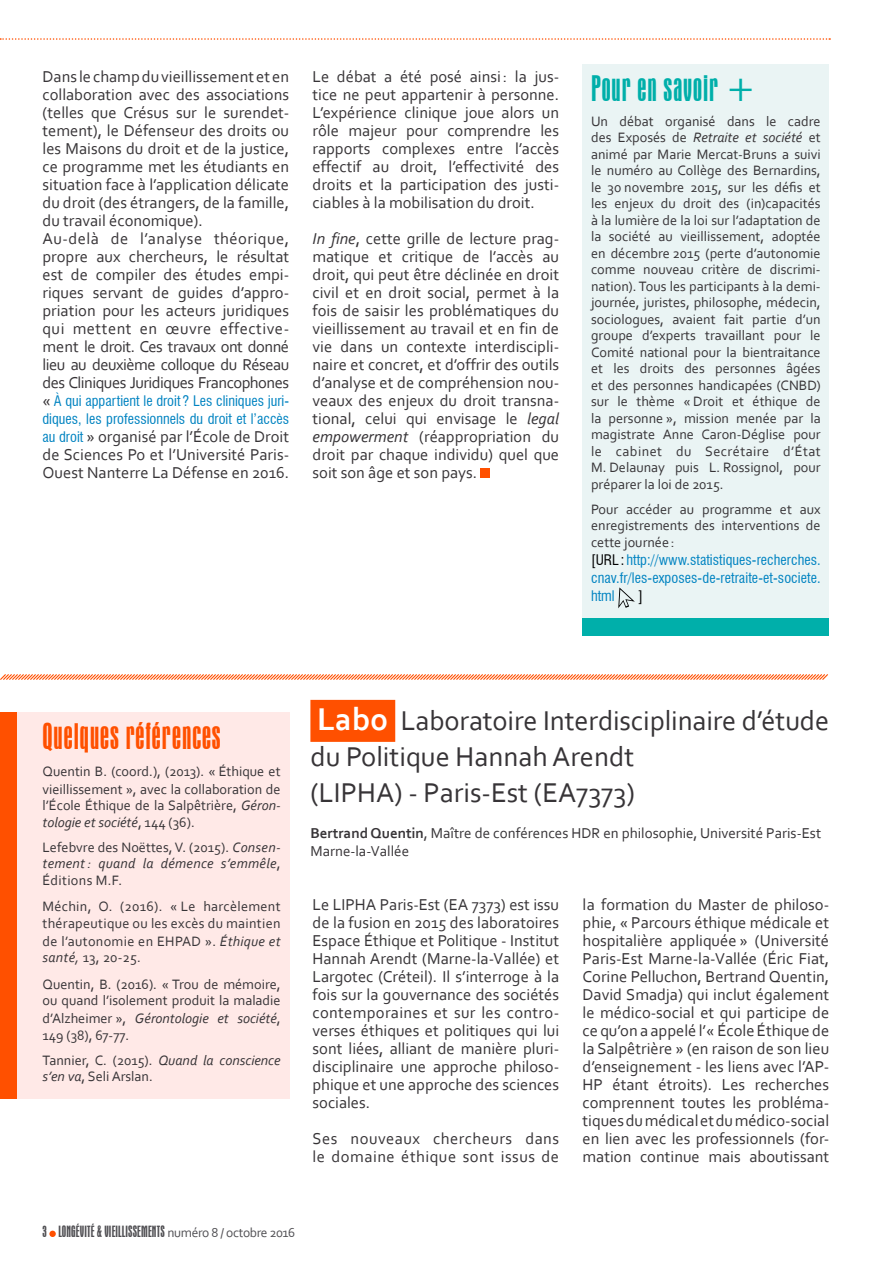
<style>
.page{position:relative;width:893px;height:1263px;background:#fff}
.page>*{position:absolute;margin:0;border:0;box-sizing:border-box;transform-origin:0 0}
.ENCADRE_Titre{font:condensed 37.5px "Aurora BT";letter-spacing:.025em;color:#ff5000}
.ENCADRE_Titre-2{font:condensed 37.5px "Aurora BT";letter-spacing:.025em;color:#00afaa}
.ARTICLE_Titre{font:28.5px/36px "Corbel";color:#373437}
.ARTICLE_texte_couran{font:16.5px/18px "Corbel";color:#373437;text-align:justify}
.ARTICLE_texte_couran-2{font:16.5px/18px "Corbel";letter-spacing:.03em;color:#373437}
.t1{font:condensed 16.5px "Aurora BT";letter-spacing:.01em;color:#504f53}
.ARTICLE_auteurs{font:15px/18px "Corbel";color:#373437}
.ENCADRE_Texte_Référe{font:14.25px/16.5px "Corbel";color:#373437}
.ENCADRE_Texte_Référe-2{font:14.25px/16.5px "Corbel";letter-spacing:.02em;color:#373437}
.ENCADRE_Texte_Référe-3{font:condensed 14.25px/18px "Swiss 721 BT";letter-spacing:.005em;color:#0083c1;text-align:justify}
.ARTICLE_texte_couran-3{font:condensed 14.25px/18px "Swiss 721 BT";color:#0083c1}
.ENCADRE_Texte_Référe-4{font:condensed 14.25px "Swiss 721 BT";color:#000}
.s1{font-family:"Corbel";font-stretch:normal;font-size:16.5px;color:#373437}
.s2{font-family:"Swiss 721 BT";font-stretch:condensed;font-size:14.25px;color:#0083c1}
.s3{font-style:italic}
.s4{color:#000}
.s5{font-weight:700;font-size:33px;color:#fff}
.s6{font-weight:700}
.s7{font-family:"Corbel";font-stretch:normal;font-size:13.5px}
</style>
<div class="page">
<div style="left:49px;top:1230px;width:7px;height:7px;background:#ff5000;border-radius:50%"></div>
<svg style="left:0;top:38px;width:830px;height:2px"></svg>
<div style="left:480px;top:468px;width:9px;height:10px;background:#ff5000"></div>
<div style="left:310px;top:700px;width:85px;height:42px;background:#ff5000"></div>
<div style="left:583px;top:64px;width:246px;height:555px;background:#eaf4f4"></div>
<div style="left:583px;top:619px;width:246px;height:17px;background:#00afaa"></div>
<svg style="left:618px;top:587px;width:17px;height:21px"></svg>
<svg style="left:0;top:674px;width:828px;height:6px;background:#ffae8a"></svg>
<div style="left:0;top:712px;width:17px;height:387px;background:#ff5000"></div>
<div style="left:17px;top:712px;width:272px;height:387px;background:#ffe9e7"></div>
<p class="ARTICLE_texte_couran" style="left:43px;top:67px;width:248px">Dans le champ du vieillissement et en collaboration avec des associations (telles que Crésus sur le surendet&shy;tement), le Défenseur des droits ou les Maisons du droit et de la justice, ce programme met les étudiants en situation face à l’application délicate du droit (des étrangers, de la famille, du travail économique).</p>
<p class="ARTICLE_texte_couran" style="left:43px;top:229px;width:248px">Au-delà de l’analyse théorique, propre aux chercheurs, le résultat est de compiler des études empi&shy;riques servant de guides d’appro&shy;priation pour les acteurs juridiques qui mettent en œuvre effective&shy;ment le droit. Ces travaux ont donné lieu au deuxième colloque du Réseau des Cliniques Juridiques Francophones</p>
<p class="ARTICLE_texte_couran-3" style="left:43px;top:392px;width:248px"><span class="s1">«</span> À qui appartient le droit ? Les cliniques juri&shy;diques, les professionnels du droit et l’accès</p>
<p class="ARTICLE_texte_couran" style="left:43px;top:427px;width:248px"><span class="s2">au droit</span> » organisé par l’École de Droit de Sciences Po et l’Université Paris-Ouest Nanterre La Défense en 2016.</p>
<p class="ARTICLE_texte_couran" style="left:313px;top:67px;width:248px">Le débat a été posé ainsi: la jus&shy;tice ne peut appartenir à personne.<br>L’expérience clinique joue alors un rôle majeur pour comprendre les rapports complexes entre l’accès effectif au droit, l’effectivité des droits et la participation des justi&shy;ciables à la mobilisation du droit.</p>
<p class="ARTICLE_texte_couran" style="left:313px;top:229px;width:248px"><span class="s3">In fine</span>, cette grille de lecture prag&shy;matique et critique de l’accès au droit, qui peut être déclinée en droit civil et en droit social, permet à la fois de saisir les problématiques du vieillissement au travail et en fin de vie dans un contexte interdiscipli&shy;naire et concret, et d’offrir des outils d’analyse et de compréhension nou&shy;veaux des enjeux du droit transna&shy;tional, celui qui envisage le <span class="s3">legal empowerment</span> (réappropriation du droit par chaque individu) quel que soit son âge et son pays.</p>
<p class="ENCADRE_Titre-2" style="left:591px;top:68px;width:167px">Pour en savoir +</p>
<p class="ENCADRE_Texte_Référe" style="left:591px;top:112px;width:231px;text-align:justify">Un débat organisé dans le cadre des Exposés de <span class="s3">Retraite et société</span> et animé par Marie Mercat-Bruns a suivi le numéro au Collège des Bernardins, le 30 novembre 2015, sur les défis et les enjeux du droit des (in)capacités à la lumière de la loi sur l’adaptation de la société au vieillissement, adoptée en décembre 2015 (perte d’autonomie comme nouveau critère de discrimi&shy;nation). Tous les participants à la demi&shy;journée, juristes, philosophe, médecin, sociologues, avaient fait partie d’un groupe d’experts travaillant pour le Comité national pour la bientraitance et les droits des personnes âgées et des personnes handicapées (CNBD) sur le thème « Droit et éthique de la personne », mission menée par la magistrate Anne Caron-Déglise pour le cabinet du Secrétaire d’État M. Delaunay puis L. Rossignol, pour préparer la loi de 2015.</p>
<p class="ENCADRE_Texte_Référe" style="left:591px;top:500px;width:231px;text-align:justify">Pour accéder au programme et aux enregistrements des interventions de cette journée :</p>
<p class="ENCADRE_Texte_Référe-3" style="left:591px;top:551px;width:231px"><span class="s4">[URL :</span> http://www.statistiques-recherches. cnav.fr/les-exposes-de-retraite-et-societe. html</p>
<p class="ENCADRE_Texte_Référe-4" style="left:638px;top:587px;width:6px">]</p>
<p class="ENCADRE_Titre" style="left:43px;top:717px;width:180px">Quelques références</p>
<p class="ENCADRE_Texte_Référe" style="left:43px;top:762px;width:240px;line-height:18px">Quentin B. (coord.), (2013). « Éthique et vieillissement », avec la collaboration de</p>
<p class="ENCADRE_Texte_Référe" style="left:43px;top:797px;width:240px">l’École Éthique de la Salpêtrière, <span class="s3">Géron&shy;tologie et société</span>, 144 (36).</p>
<p class="ENCADRE_Texte_Référe" style="left:43px;top:838px;width:240px;text-align:justify">Lefebvre des Noëttes, V. (2015). <span class="s3">Consen&shy;tement: quand la démence s’emmêle</span>, Éditions M.F.</p>
<p class="ENCADRE_Texte_Référe-2" style="left:43px;top:898px;width:240px">Méchin, O. (2016). « Le harcèlement thérapeutique ou les excès du maintien</p>
<p class="ENCADRE_Texte_Référe-2" style="left:43px;top:932px;width:240px">de l’autonomie en EHPAD ». <span class="s3">Éthique et santé,</span> 13, 20-25.</p>
<p class="ENCADRE_Texte_Référe" style="left:43px;top:975px;width:240px">Quentin, B. (2016). « Trou de mémoire, ou quand l’isolement produit la maladie</p>
<p class="ENCADRE_Texte_Référe" style="left:43px;top:1010px;width:240px">d’Alzheimer », <span class="s3">Gérontologie et société</span>,<br>149 (38), 67-77.</p>
<p class="ENCADRE_Texte_Référe" style="left:43px;top:1051px;width:240px">Tannier, C. (2015). <span class="s3">Quand la conscience s’en va</span>, Seli Arslan.</p>
<p class="ARTICLE_Titre" style="left:310px;top:702px;width:520px"><span class="s5">Labo</span> Laboratoire Interdisciplinaire d’étude du Politique Hannah Arendt<br>(LIPHA) - Paris-Est (EA7373)</p>
<p class="ARTICLE_auteurs" style="left:310px;top:823px;width:512px"><span class="s6">Bertrand Quentin</span>, Maître de conférences HDR en philosophie, Université Paris-Est<br>Marne-la-Vallée</p>
<p class="ARTICLE_texte_couran" style="left:313px;top:895px;width:248px">Le LIPHA Paris-Est (EA 7373) est issu de la fusion en 2015 des laboratoires Espace Éthique et Politique - Institut Hannah Arendt (Marne-la-Vallée) et Largotec (Créteil). Il s’interroge à la fois sur la gouvernance des sociétés contemporaines et sur les contro&shy;verses éthiques et politiques qui lui sont liées, alliant de manière pluri&shy;disciplinaire une approche philoso&shy;phique et une approche des sciences sociales.</p>
<p class="ARTICLE_texte_couran-2" style="left:313px;top:1129px;width:248px">Ses nouveaux chercheurs dans le domaine éthique sont issus de</p>
<p class="ARTICLE_texte_couran" style="left:583px;top:895px;width:248px">la formation du Master de philoso&shy;phie, « Parcours éthique médicale et hospitalière appliquée » (Université Paris-Est Marne-la-Vallée (Éric Fiat, Corine Pelluchon, Bertrand Quentin, David Smadja) qui inclut également le médico-social et qui participe de ce qu’on a appelé l’« École Éthique de la Salpêtrière » (en raison de son lieu d’enseignement - les liens avec l’AP-HP étant étroits). Les recherches comprennent toutes les probléma&shy;tiques du médical et du médico-social en lien avec les professionnels (for&shy;mation continue mais aboutissant</p>
<p class="t1" style="left:43px;top:1223px;width:254px">3 LONGÉVITÉ &amp; VIEILLISSEMENTS <span class="s7">numéro 8 / octobre 2016</span></p>
</div>
